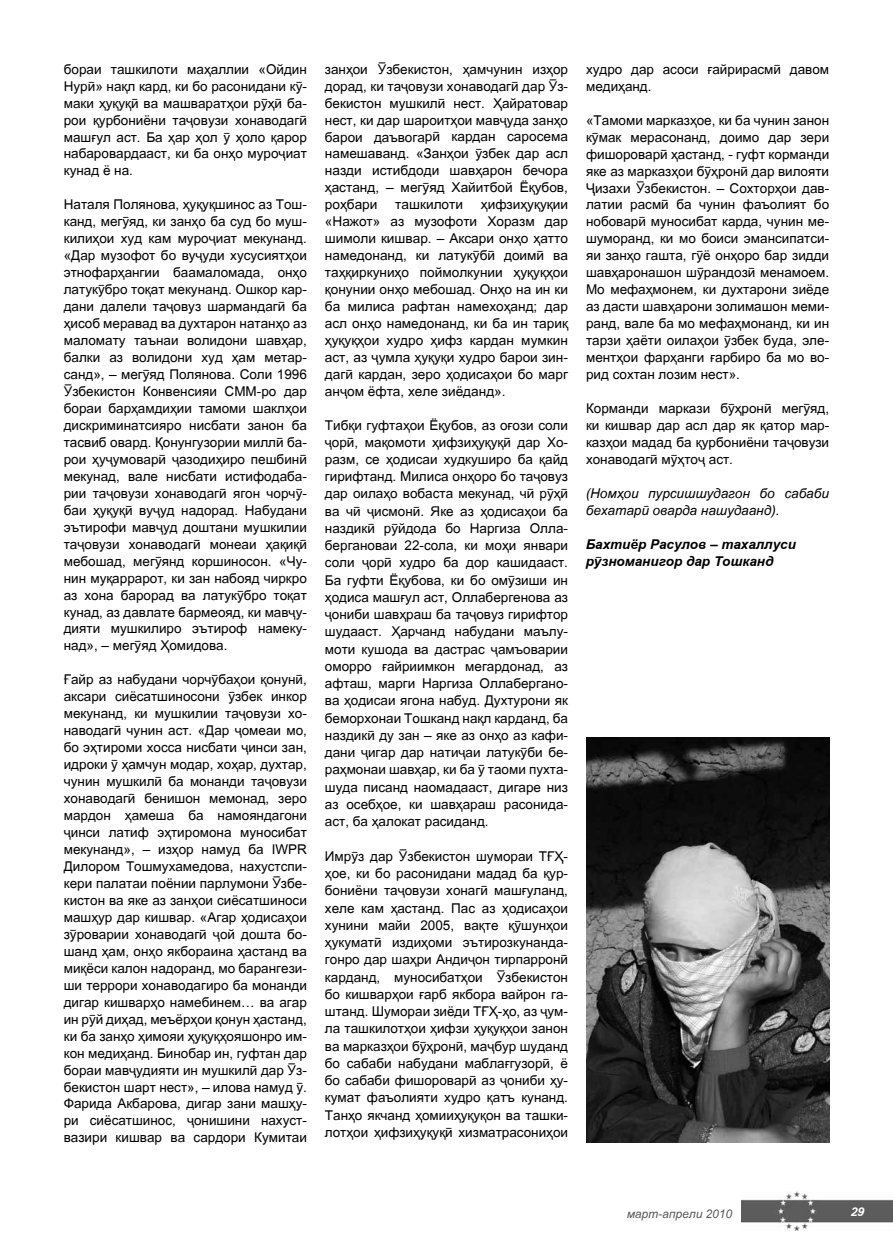
<style>
.page{position:relative;width:893px;height:1255px;background:#fff}
.page>*{position:absolute;margin:0;border:0;box-sizing:border-box;transform-origin:0 0}
.t1{font:13.5px/17px "Arial Tj";color:#000;text-align:justify}
.t2{font:italic 13.5px/17px "Arial Tj";color:#000}
.t3{font:italic 700 13.5px/17px "Arial Tj";color:#000}
.t4{font:italic 12px "Arial Tj";color:#58595b}
.t5{font:italic 700 12px "Zurich BT";color:#fff}
</style>
<div class="page">
<img style="left:742px;top:1191px;width:151px;height:39px">
<img style="left:586px;top:737px;width:243px;height:405px">
<p class="t1" style="left:64px;top:60px;width:245px">бораи ташкилоти мањаллии «Ойдин Нурї» наќл кард, ки бо расонидани кў&shy;маки њуќуќї ва машваратњои рўњї ба&shy;рои ќурбониёни таљовузи хонаводагї машѓул аст. Ба њар њол ў њоло ќарор набаровардааст, ки ба онњо мурољиат кунад ё на.</p>
<p class="t1" style="left:64px;top:196px;width:245px">Н аталя Полянова, њуќуќшинос аз Тош&shy;канд, мегўяд, ки занњо ба суд бо муш&shy;килињои худ кам мурољиат мекунанд. «Дар музофот бо вуљуди хусусиятњои этнофарњангии баамаломада, онњо латукўбро тоќат мекунанд. Ошкор кар&shy;дани далели таљовуз шармандагї ба њисоб меравад ва духтарон натанњо аз маломату таънаи волидони шавњар, балки аз волидони худ њам метар&shy;санд», – мегўяд Полянова. Соли 1996 ўзбекистон Конвенсияи СММ-ро дар бораи барњамдињии тамоми шаклњои дискриминатсияро нисбати занон ба тасвиб овард. Ќонунгузории миллї ба&shy;рои њуљумоварї љазодињиро пешбинї мекунад, вале нисбати истифодаба&shy;рии таљовузи хонаводагї ягон чорчў&shy;баи њуќуќї вуљуд надорад. Н абудани эътирофи мављуд доштани мушкилии таљовузи хонаводагї монеаи њаќиќї мебошад, мегўянд коршиносон. «Чу&shy;нин муќаррарот, ки зан набояд чиркро аз хона барорад ва латукўбро тоќат кунад, аз давлате бармеояд, ки мављу&shy;дияти мушкилиро эътироф намеку&shy;над», – мегўяд Њомидова.</p>
<p class="t1" style="left:64px;top:671px;width:245px">Ѓайр аз набудани чорчўбањои ќонунї, аксари сиёсатшиносони ўзбек инкор мекунанд, ки мушкилии таљовузи хо&shy;наводагї чунин аст. «Дар љомеаи мо, бо эњтироми хосса нисбати љинси зан, идроки ў њамчун модар, хоњар, духтар, чунин мушкилї ба монанди таљовузи хонаводагї бенишон мемонад, зеро мардон њамеша ба намояндагони љинси латиф эњтиромона муносибат мекунанд», – изњор намуд ба IWPR Дилором Тошмухамедова, нахустспи&shy;кери палатаи поёнии парлумони ўзбе&shy;кистон ва яке аз занњои сиёсатшиноси машњур дар кишвар. «Агар њодисањои зўроварии хонаводагї љой дошта бо&shy;шанд њам, онњо якбораина њастанд ва миќёси калон надоранд, мо барангези&shy;ши террори хонаводагиро ба монанди дигар кишварњо намебинем… ва агар ин рўй дињад, меъёрњои ќонун њастанд, ки ба занњо њимояи њуќуќњояшонро им&shy;кон медињанд. Бинобар ин, гуфтан дар бораи мављудияти ин мушкилї дар ўз&shy;бекистон шарт нест», – илова намуд ў.<br>Фарида Акбарова, дигар зани машњу&shy;ри сиёсатшинос, љонишини нахуст&shy;вазири кишвар ва сардори Кумитаи</p>
<p class="t1" style="left:325px;top:61px;width:245px">занњои ўзбекистон, њамчунин изњор дорад, ки таљовузи хонаводагї дар ўз&shy;бекистон мушкилї нест. Њайратовар нест, ки дар шароитњои мављуда занњо барои даъвогарї кардан саросема намешаванд. «Занњои ўзбек дар асл назди истибдоди шавњарон бечора њастанд, – мегўяд Хайитбой Ёќубов, роњбари</p>
<p class="t1" style="left:325px;top:196px;width:245px;text-indent:156px">њифзињуќуќии «Н ажот» аз музофоти Хоразм дар шимоли кишвар. – Аксари онњо њатто намедонанд, ки латукўбї доимї ва тањќиркунињо поймолкунии њуќуќњои ќонунии онњо мебошад. Онњо на ин ки ба милиса рафтан намехоњанд; дар асл онњо намедонанд, ки ба ин тариќ њуќуќњои худро њифз кардан мумкин аст, аз љумла њуќуќи худро барои зин&shy;дагї кардан, зеро њодисањои бо марг анљом ёфта, хеле зиёданд».</p>
<p class="t1" style="left:325px;top:416px;width:245px">Тибќи гуфтањои Ёќубов, аз оѓози соли љорї, маќомоти њифзињуќуќї дар Хо&shy;разм, се њодисаи худкуширо ба ќайд гирифтанд. Милиса онњоро бо таљовуз дар оилањо вобаста мекунад, чї рўњї ва чї љисмонї. Яке аз њодисањои ба наздикї рўйдода бо Н аргиза Олла&shy;бергановаи 22-сола, ки моњи январи соли љорї худро ба дор кашидааст.<br>Ба гуфти Ёќубова, ки бо омўзиши ин њодиса машѓул аст, Оллабергенова аз љониби шавњраш ба таљовуз гирифтор шудааст. Њарчанд набудани маълу&shy;моти кушода ва дастрас љамъоварии оморро ѓайриимкон мегардонад, аз афташ, марги Наргиза Оллабергано&shy;ва њодисаи ягона набуд. Духтурони як беморхонаи Тошканд наќл карданд, ба наздикї ду зан – яке аз онњо аз кафи&shy;дани љигар дар натиљаи латукўби бе&shy;рањмонаи шавњар, ки ба ў таоми пухта&shy;шуда писанд наомадааст, дигаре низ аз осебњое, ки шавњараш расонида&shy;аст, ба њалокат расиданд.</p>
<p class="t1" style="left:325px;top:847px;width:245px">И мрўз дар ўзбекистон шумораи ТЃЊ&shy;њое, ки бо расонидани мадад ба ќур&shy;бониёни таљовузи хонагї машѓуланд, хеле кам њастанд. Пас аз њодисањои хунини майи 2005, ваќте ќўшунњои њукуматї издињоми эътирозкунанда&shy;гонро дар шањри Андиљон тирпарронї карданд, муносибатњои ўзбекистон бо кишварњои ѓарб якбора вайрон га&shy;штанд. Шумораи зиёди ТЃЊ-њо, аз љум&shy;ла ташкилотњои њифзи њуќуќњои занон ва марказњои бўњронї, маљбур шуданд бо сабаби набудани маблаѓгузорї, ё бо сабаби фишороварї аз љониби њу&shy;кумат фаъолияти худро ќатъ кунанд.<br>Танњо якчанд њомиињуќуќон ва ташки&shy;лотњои њифзињуќуќї хизматрасонињои</p>
<p class="t1" style="left:395px;top:196px;width:69px">ташкилоти</p>
<p class="t1" style="left:586px;top:61px;width:245px">худро дар асоси ѓайрирасмї давом медињанд.</p>
<p class="t1" style="left:586px;top:111px;width:245px">«Тамоми марказњое, ки ба чунин занон кўмак мерасонанд, доимо дар зери фишороварї њастанд, - гуфт корманди яке аз марказњои бўњронї дар вилояти Љизахи ўзбекистон. – Сохторњои дав&shy;латии расмї ба чунин фаъолият бо нобоварї муносибат карда, чунин ме&shy;шуморанд, ки мо боиси эмансипатси&shy;яи занњо гашта, гўё онњоро бар зидди шавњаронашон шўрандозї менамоем.<br>Мо мефањмонем, ки духтарони зиёде аз дасти шавњарони золимашон меми&shy;ранд, вале ба мо мефањмонанд, ки ин тарзи њаёти оилањои ўзбек буда, эле&shy;ментњои фарњанги ѓарбиро ба мо во&shy;рид сохтан лозим нест».</p>
<p class="t1" style="left:586px;top:400px;width:245px">Корманди маркази бўњронї мегўяд, ки кишвар дар асл дар як ќатор мар&shy;казњои мадад ба ќурбониёни таљовузи хонаводагї мўњтољ аст.</p>
<p class="t2" style="left:586px;top:485px;width:245px">(Номњои пурсишшудагон бо сабаби бехатарї оварда нашудаанд).</p>
<p class="t3" style="left:586px;top:535px;width:212px">Бахтиёр Расулов – тахаллуси рўзноманигор дар Тошканд</p>
<p class="t4" style="left:627px;top:1206px;width:107px">март-апрели 2010</p>
<p class="t5" style="left:851px;top:1202px;width:15px">29</p>
</div>
